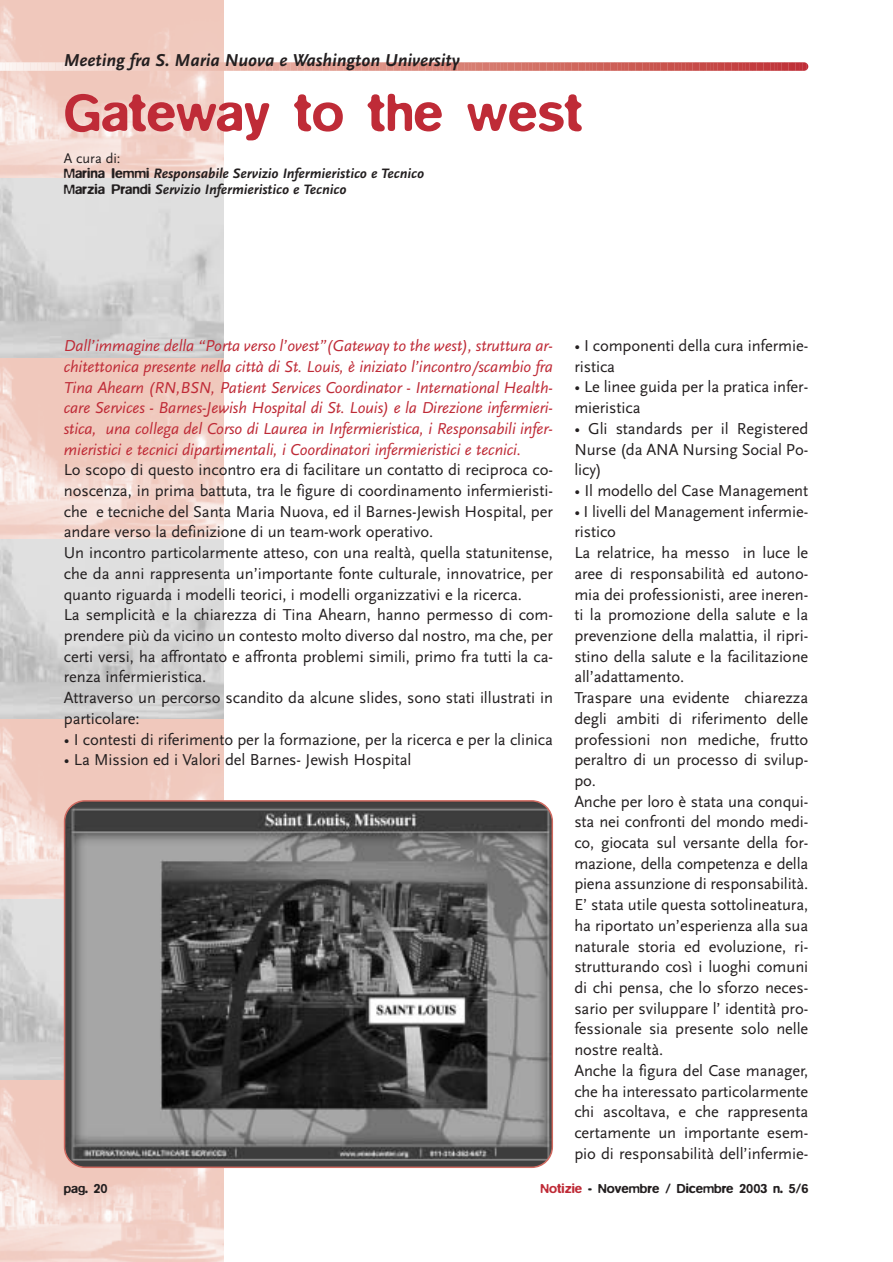
<style>
.page{position:relative;width:893px;height:1262px;background:#fff}
.page>*{position:absolute;margin:0;border:0;box-sizing:border-box;transform-origin:0 0}
.t1{font:500 54px "Blur";color:#bf2b37}
.t2{font:italic 700 18px "Scala Sans";color:#231f20}
.t3{font:16.5px/20.7px "Scala Sans";letter-spacing:-.005em;color:#231f20}
.t4{font:italic 16.5px/20.7px "Scala Sans";letter-spacing:-.005em;color:#bf2b37;text-align:justify}
.t5{font:italic 700 14.25px/15.8px "Scala Sans";color:#231f20}
.t6{font:500 13.5px "Blur";color:#231f20}
.s1{font-weight:400;font-style:normal}
.s2{font-family:"Blur";font-weight:500;font-style:normal}
.s3{color:#bf2b37}
</style>
<div class="page">
<img style="left:0;top:0;width:223px;height:179px">
<svg style="left:0;top:179px;width:223px;height:180px;background:#d6d6d6"></svg>
<svg style="left:0;top:359px;width:223px;height:180px;background:#f2d0c7"></svg>
<svg style="left:0;top:539px;width:223px;height:180px;background:#d6d6d6"></svg>
<svg style="left:0;top:719px;width:223px;height:180px;background:#f1cec4"></svg>
<svg style="left:0;top:1080px;width:223px;height:182px;background:#f3d4cb"></svg>
<svg style="left:0;top:899px;width:64px;height:181px;background:#d2d2d2"></svg>
<svg style="left:0;top:62px;width:808px;height:9px;background:#de968e"></svg>
<svg style="left:64px;top:1189px;width:160px;height:9px"></svg>
<svg style="left:64px;top:800px;width:489px;height:368px;background:#676565"></svg>
<p class="t2" style="left:64px;top:53px;width:397px">Meeting fra S. Maria Nuova e Washington University</p>
<h1 class="t1" style="left:64px;top:94px;width:520px">Gateway to the west</h1>
<p class="t5" style="left:64px;top:151px;width:362px"><span class="s1">A cura di:<br></span><span class="s2">Marina Iemmi</span> Responsabile Servizio Infermieristico e Tecnico<br><span class="s2">Marzia Prandi</span> Servizio Infermieristico e Tecnico</p>
<p class="t4" style="left:64px;top:337px;width:490px">Dall’immagine della “Porta verso l’ovest”(Gateway to the west), struttura ar&shy;chitettonica presente nella città di St. Louis, è iniziato l’incontro/scambio fra Tina Ahearn (RN,BSN, Patient Services Coordinator - International Health&shy;care Services - Barnes-Jewish Hospital di St. Louis) e la Direzione infermieri&shy;stica, una collega del Corso di Laurea in Infermieristica, i Responsabili infer&shy;mieristici e tecnici dipartimentali, i Coordinatori infermieristici e tecnici.</p>
<p class="t3" style="left:64px;top:461px;width:491px">Lo scopo di questo incontro era di facilitare un contatto di reciproca co&shy;noscenza, in prima battuta, tra le figure di coordinamento infermieristi&shy;che e tecniche del Santa Maria Nuova, ed il Barnes-Jewish Hospital, per andare verso la definizione di un team-work operativo.<br>Un incontro particolarmente atteso, con una realtà, quella statunitense, che da anni rappresenta un’importante fonte culturale, innovatrice, per quanto riguarda i modelli teorici, i modelli organizzativi e la ricerca.<br>La semplicità e la chiarezza di Tina Ahearn, hanno permesso di com&shy;prendere più da vicino un contesto molto diverso dal nostro, ma che, per certi versi, ha affrontato e affronta problemi simili, primo fra tutti la ca&shy;renza infermieristica.<br>Attraverso un percorso scandito da alcune slides, sono stati illustrati in particolare:</p>
<p class="t3" style="left:64px;top:730px;width:490px">• I contesti di riferimento per la formazione, per la ricerca e per la clinica</p>
<p class="t3" style="left:64px;top:750px;width:349px">• La Mission ed i Valori del Barnes- Jewish Hospital</p>
<p class="t3" style="left:574px;top:336px;width:235px">• I componenti della cura infermie&shy;ristica</p>
<p class="t3" style="left:574px;top:378px;width:235px">• Le linee guida per la pratica infer&shy;mieristica</p>
<p class="t3" style="left:574px;top:419px;width:235px;text-align:justify">• Gli standards per il Registered Nurse (da ANA Nursing Social Po&shy;licy)</p>
<p class="t3" style="left:574px;top:481px;width:235px">• Il modello del Case Management</p>
<p class="t3" style="left:574px;top:502px;width:235px">• I livelli del Management infermie&shy;ristico<br>La relatrice, ha messo in luce le aree di responsabilità ed autono&shy;mia dei professionisti, aree ineren&shy;ti la promozione della salute e la prevenzione della malattia, il ripri&shy;stino della salute e la facilitazione all’adattamento.<br>Traspare una evidente chiarezza degli ambiti di riferimento delle professioni non mediche, frutto peraltro di un processo di svilup&shy;po.<br>Anche per loro è stata una conqui&shy;sta nei confronti del mondo medi&shy;co, giocata sul versante della for&shy;mazione, della competenza e della piena assunzione di responsabilità.<br>E’ stata utile questa sottolineatura, ha riportato un’esperienza alla sua naturale storia ed evoluzione, ri&shy;strutturando così i luoghi comuni di chi pensa, che lo sforzo neces&shy;sario per sviluppare l’ identità pro&shy;fessionale sia presente solo nelle nostre realtà.<br>Anche la figura del Case manager, che ha interessato particolarmente chi ascoltava, e che rappresenta certamente un importante esem&shy;pio di responsabilità dell’infermie-</p>
<p class="t6" style="left:64px;top:1184px;width:45px">pag. 20</p>
<p class="t6" style="left:540px;top:1184px;width:269px"><span class="s3">Notizie</span> - Novembre / Dicembre 2003 n. 5/6</p>
</div>
